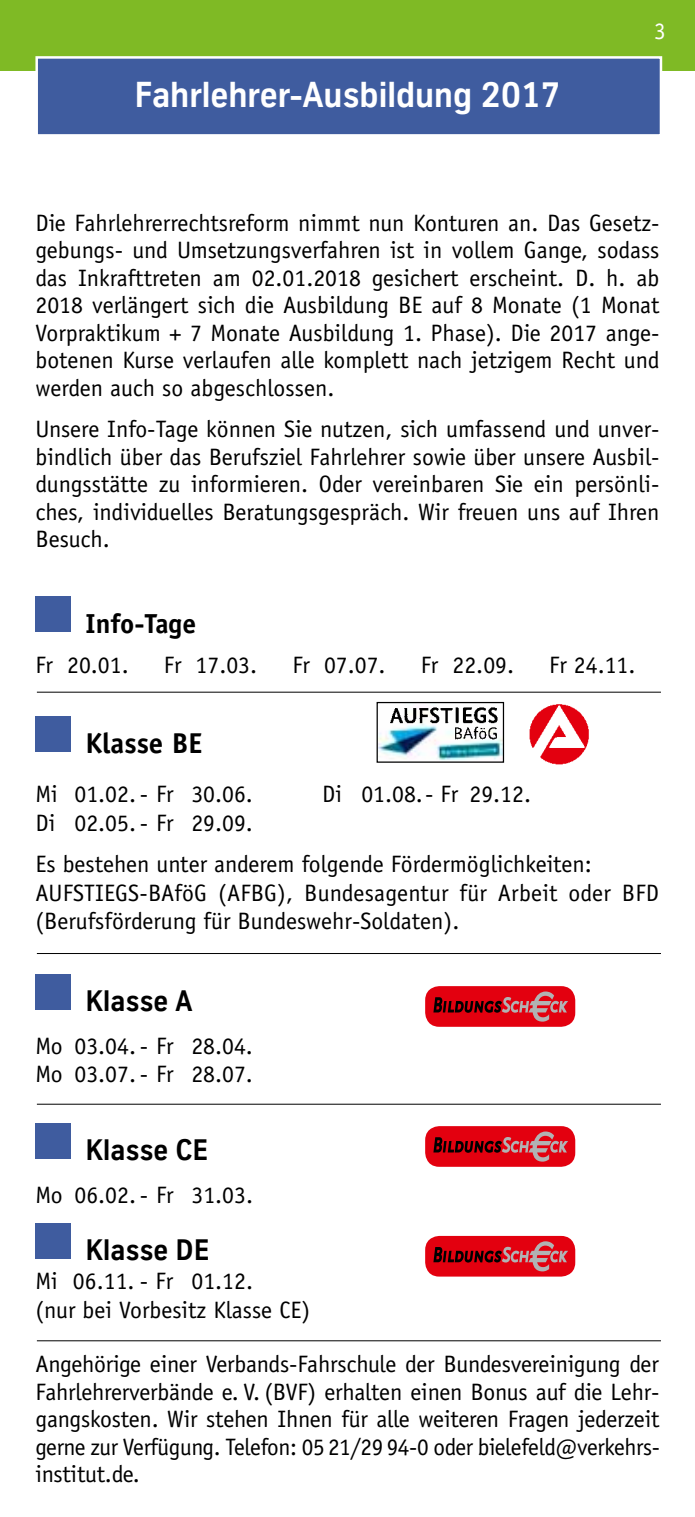
<style>
.page{position:relative;width:695px;height:1517px;background:#fff}
.page>*{position:absolute;margin:0;border:0;box-sizing:border-box;transform-origin:0 0}
.t1{font:700 35px "TK Type";color:#fff}
.t2{font:700 28.75px "TK Type";color:#000}
.t3{font:700 28.75px "Officina Sans";color:#000}
.t4{font:700 27.5px "Officina Sans";color:#000}
.t5{font:23.75px/27.5px "Officina Sans";color:#000}
.t6{font:23.75px "Officina Sans";color:#fff}
</style>
<div class="page">
<div style="left:0;top:0;width:694px;height:71px;background:#7fba25"></div>
<div style="left:35px;top:974px;width:36px;height:35px;background:#3f5c9f"></div>
<div style="left:35px;top:716px;width:36px;height:36px;background:#3f5c9f"></div>
<div style="left:35px;top:596px;width:36px;height:35px;background:#3f5c9f"></div>
<div style="left:35px;top:1123px;width:36px;height:35px;background:#3f5c9f"></div>
<div style="left:35px;top:1223px;width:36px;height:35px;background:#3f5c9f"></div>
<hr style="left:37px;top:953px;width:623px;height:1px;background:#000">
<hr style="left:37px;top:692px;width:623px;height:1px;background:#000">
<hr style="left:37px;top:1103px;width:623px;height:1px;background:#000">
<hr style="left:37px;top:1340px;width:623px;height:1px;background:#000">
<img style="left:529px;top:704px;width:60px;height:60px">
<div style="left:35px;top:56px;width:627px;height:81px;background:#3f5c9f;border:2px solid #fff"></div>
<div style="left:425px;top:986px;width:150px;height:40px;background:#e3000f;border-radius:14px"></div>
<svg style="left:433px;top:991px;width:135px;height:30px"></svg>
<div style="left:425px;top:1126px;width:150px;height:40px;background:#e3000f;border-radius:14px"></div>
<svg style="left:433px;top:1131px;width:135px;height:30px"></svg>
<div style="left:425px;top:1236px;width:150px;height:40px;background:#e3000f;border-radius:14px"></div>
<svg style="left:433px;top:1241px;width:135px;height:30px"></svg>
<img style="left:378px;top:707px;width:124px;height:54px">
<div style="left:376px;top:702px;width:128px;height:61px;border:1px solid #000"></div>
<h1 class="t1" style="left:134px;top:76px;width:427px">Fahrlehrer-Ausbildung 2017</h1>
<p class="t6" style="left:654px;top:17px;width:13px">3</p>
<p class="t5" style="left:35px;top:209px;width:625px;text-align:justify">Die Fahrlehrerrechtsreform nimmt nun Konturen an. Das Gesetz&shy;gebungs- und Umsetzungsverfahren ist in vollem Gange, sodass das Inkrafttreten am 02.01.2018 gesichert erscheint. D. h. ab 2018 verlängert sich die Ausbildung BE auf 8 Monate (1 Monat Vorpraktikum + 7 Monate Ausbildung 1. Phase). Die 2017 ange&shy;botenen Kurse verlaufen alle komplett nach jetzigem Recht und werden auch so abgeschlossen.</p>
<p class="t5" style="left:35px;top:415px;width:625px;text-align:justify">Unsere Info-Tage können Sie nutzen, sich umfassend und unver&shy;bindlich über das Berufsziel Fahrlehrer sowie über unsere Ausbil&shy;dungsstätte zu informieren. Oder vereinbaren Sie ein persönli&shy;ches, individuelles Beratungsgespräch. Wir freuen uns auf Ihren Besuch.</p>
<p class="t4" style="left:85px;top:606px;width:112px">Info-Tage</p>
<p class="t5" style="left:35px;top:651px;width:95px">Fr 20.01.</p>
<p class="t5" style="left:164px;top:651px;width:95px">Fr 17.03.</p>
<p class="t5" style="left:292px;top:651px;width:95px">Fr 07.07.</p>
<p class="t5" style="left:421px;top:651px;width:95px">Fr 22.09.</p>
<p class="t5" style="left:549px;top:651px;width:88px">Fr 24.11.</p>
<p class="t3" style="left:85px;top:725px;width:118px">Klasse BE</p>
<p class="t5" style="left:35px;top:779px;width:219px;line-height:28.8px">Mi 01.02. - Fr 30.06.<br>Di 02.05. - Fr 29.09.</p>
<p class="t5" style="left:322px;top:780px;width:210px">Di 01.08. - Fr 29.12.</p>
<p class="t5" style="left:35px;top:849px;width:625px;line-height:28.8px">Es bestehen unter anderem folgende Fördermöglichkeiten:<br>AUFSTIEGS-BAföG (AFBG), Bundesagentur für Arbeit oder BFD (Berufsförderung für Bundeswehr-Soldaten).</p>
<p class="t2" style="left:85px;top:985px;width:108px">Klasse A</p>
<p class="t5" style="left:35px;top:1031px;width:219px;line-height:28.8px">Mo 03.04. - Fr 28.04.<br>Mo 03.07. - Fr 28.07.</p>
<p class="t2" style="left:85px;top:1134px;width:124px">Klasse CE</p>
<p class="t5" style="left:35px;top:1181px;width:219px">Mo 06.02. - Fr 31.03.</p>
<p class="t2" style="left:85px;top:1234px;width:125px">Klasse DE</p>
<p class="t5" style="left:35px;top:1266px;width:276px;line-height:28.8px">Mi 06.11. - Fr 01.12.<br>(nur bei Vorbesitz Klasse CE)</p>
<p class="t5" style="left:35px;top:1350px;width:626px;text-align:justify">Angehörige einer Verbands-Fahrschule der Bundesvereinigung der Fahrlehrerverbände e. V. (BVF) erhalten einen Bonus auf die Lehr&shy;gangskosten. Wir stehen Ihnen für alle weiteren Fragen jederzeit gerne zur Verfügung. Telefon: 05 21/29 94-0 oder bielefeld@verkehrs&shy;institut.de.</p>
</div>
